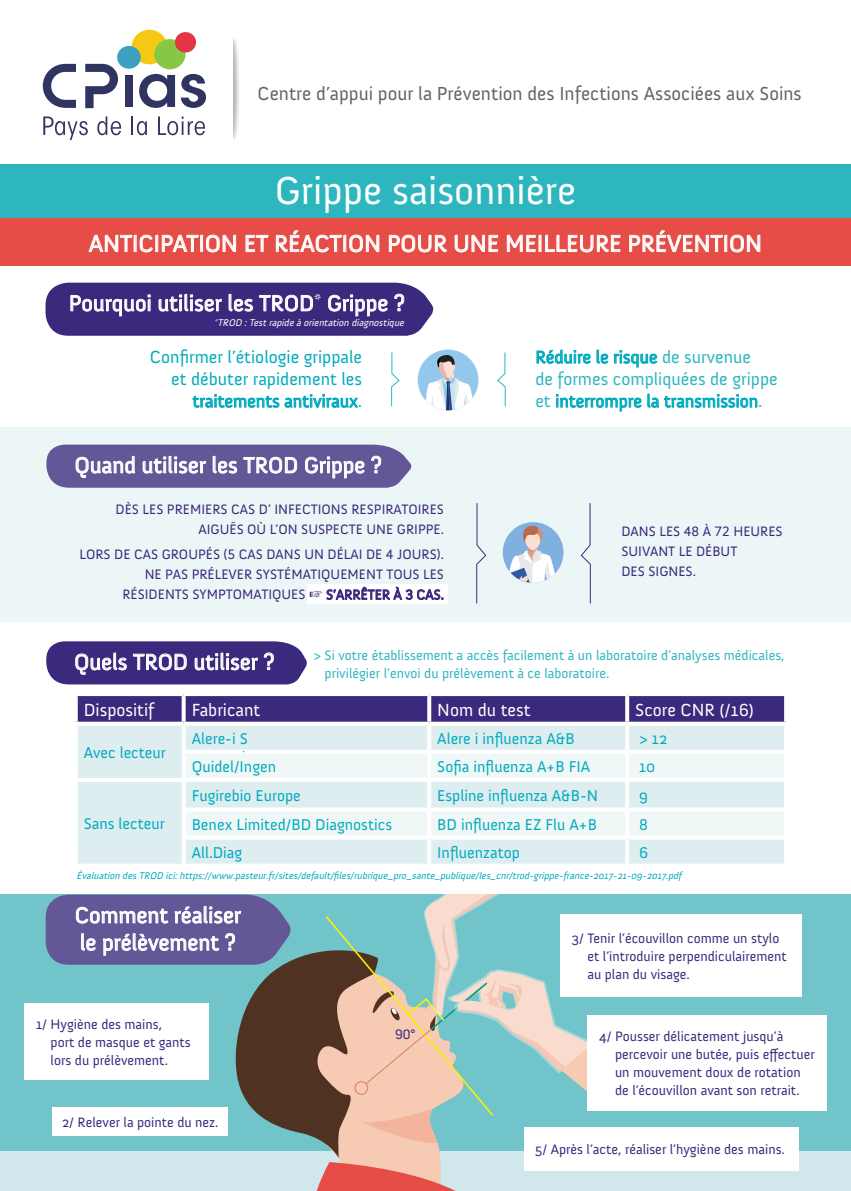
<style>
.page{position:relative;width:851px;height:1191px;background:#fff}
.page>*{position:absolute;margin:0;border:0;box-sizing:border-box;transform-origin:0 0}
.t1{font:40px "Anivers";color:#fff}
.t2{font:24px "Anivers";color:#fff}
.t3{font:22.8px/27.4px "Anivers";color:#fff}
.t4{font:19.2px "Anivers";color:#636363}
.t5{font:18px/22px "Anivers";color:#00abbd}
.t6{font:18px "Anivers";color:#fff}
.t7{font:16px "Anivers";color:#00abbd}
.t8{font:14px/18px "Anivers";color:#3b297d}
.t9{font:14px/18px "Anivers";color:#2db6be}
.t10{font:italic 10px "Anivers";color:#00abbd}
.t11{font:italic 10px "Anivers";color:#fff}
.s1{color:#2db6be}
</style>
<div class="page">
<div style="left:0;top:427px;width:850px;height:194px;background:#edf6f6"></div>
<div style="left:0;top:894px;width:850px;height:297px;background:#72c4cb"></div>
<div style="left:0;top:171px;width:850px;height:95px;background:#e64d46"></div>
<div style="left:0;top:164px;width:850px;height:53px;background:#2db6be"></div>
<div style="left:0;top:1151px;width:850px;height:40px;background:#d0e8eb"></div>
<div style="left:125px;top:75px;width:8px;height:32px;background:#303460"></div>
<svg style="left:139px;top:74px;width:36px;height:34px"></svg>
<svg style="left:181px;top:74px;width:25px;height:34px"></svg>
<svg style="left:85px;top:64px;width:33px;height:44px"></svg>
<svg style="left:43px;top:64px;width:33px;height:44px"></svg>
<div style="left:131px;top:30px;width:36px;height:34px;background:#f5c815;border-radius:50%"></div>
<div style="left:154px;top:39px;width:31px;height:30px;background:#86c844;border-radius:50%"></div>
<div style="left:175px;top:32px;width:21px;height:20px;background:#e33544;border-radius:50%"></div>
<div style="left:117px;top:46px;width:24px;height:23px;background:#3ca1bf;border-radius:50%"></div>
<svg style="left:43px;top:116px;width:45px;height:24px"></svg>
<svg style="left:97px;top:116px;width:24px;height:19px"></svg>
<svg style="left:132px;top:116px;width:15px;height:19px"></svg>
<svg style="left:158px;top:116px;width:47px;height:19px"></svg>
<img style="left:233px;top:38px;width:6px;height:101px">
<svg style="left:88px;top:234px;width:148px;height:19px"></svg>
<svg style="left:245px;top:234px;width:24px;height:18px"></svg>
<svg style="left:275px;top:230px;width:105px;height:23px"></svg>
<svg style="left:388px;top:234px;width:59px;height:19px"></svg>
<svg style="left:454px;top:234px;width:44px;height:19px"></svg>
<svg style="left:506px;top:234px;width:114px;height:19px"></svg>
<svg style="left:629px;top:230px;width:131px;height:23px"></svg>
<svg style="left:536px;top:349px;width:121px;height:19px"></svg>
<svg style="left:556px;top:394px;width:85px;height:18px"></svg>
<svg style="left:647px;top:393px;width:110px;height:15px"></svg>
<svg style="left:192px;top:394px;width:166px;height:14px"></svg>
<svg style="left:45px;top:283px;width:389px;height:53px;background:#52438c"></svg>
<svg style="left:46px;top:444px;width:366px;height:44px;background:#7a70a7"></svg>
<svg style="left:46px;top:641px;width:261px;height:43px;background:#56468f"></svg>
<svg style="left:417px;top:349px;width:61px;height:61px"></svg>
<svg style="left:422px;top:354px;width:54px;height:56px"></svg>
<svg style="left:391px;top:352px;width:9px;height:55px"></svg>
<svg style="left:497px;top:352px;width:9px;height:55px"></svg>
<div style="left:502px;top:522px;width:61px;height:61px;background:#7fb0df;border-radius:50%"></div>
<svg style="left:507px;top:525px;width:49px;height:58px"></svg>
<svg style="left:476px;top:503px;width:11px;height:101px"></svg>
<svg style="left:580px;top:503px;width:11px;height:101px"></svg>
<div style="left:78px;top:696px;width:706px;height:25px;background:#3b297d"></div>
<div style="left:78px;top:725px;width:706px;height:138px;background:#ddedf0"></div>
<svg style="left:186px;top:753px;width:598px;height:82px;fill:#f0f7f7"></svg>
<svg style="left:76px;top:696px;width:2px;height:25px"></svg>
<svg style="left:182px;top:696px;width:4px;height:25px"></svg>
<svg style="left:427px;top:696px;width:4px;height:25px"></svg>
<svg style="left:625px;top:696px;width:4px;height:25px"></svg>
<svg style="left:784px;top:696px;width:2px;height:25px"></svg>
<svg style="left:75px;top:721px;width:109px;height:3px"></svg>
<svg style="left:184px;top:721px;width:245px;height:1px"></svg>
<hr style="left:182px;top:725px;width:4px;height:24px;background:#fff">
<svg style="left:429px;top:721px;width:198px;height:3px"></svg>
<hr style="left:427px;top:725px;width:4px;height:24px;background:#fff">
<svg style="left:627px;top:721px;width:159px;height:3px"></svg>
<hr style="left:625px;top:725px;width:4px;height:24px;background:#fff">
<svg style="left:182px;top:749px;width:247px;height:4px"></svg>
<hr style="left:182px;top:753px;width:4px;height:25px;background:#fff">
<svg style="left:429px;top:749px;width:198px;height:4px"></svg>
<hr style="left:427px;top:753px;width:4px;height:25px;background:#fff">
<svg style="left:627px;top:749px;width:157px;height:4px"></svg>
<hr style="left:625px;top:753px;width:4px;height:25px;background:#fff">
<hr style="left:74px;top:778px;width:110px;height:4px;background:#fff">
<svg style="left:77px;top:863px;width:105px;height:1px"></svg>
<hr style="left:184px;top:778px;width:245px;height:4px;background:#fff">
<hr style="left:182px;top:782px;width:4px;height:25px;background:#fff">
<hr style="left:429px;top:778px;width:198px;height:4px;background:#fff">
<hr style="left:427px;top:782px;width:4px;height:25px;background:#fff">
<hr style="left:627px;top:778px;width:161px;height:4px;background:#fff">
<hr style="left:625px;top:782px;width:4px;height:25px;background:#fff">
<svg style="left:182px;top:807px;width:247px;height:4px"></svg>
<hr style="left:182px;top:811px;width:4px;height:24px;background:#fff">
<svg style="left:429px;top:807px;width:198px;height:4px"></svg>
<hr style="left:427px;top:811px;width:4px;height:24px;background:#fff">
<svg style="left:627px;top:807px;width:157px;height:4px"></svg>
<hr style="left:625px;top:811px;width:4px;height:24px;background:#fff">
<hr style="left:429px;top:835px;width:198px;height:4px;background:#fff">
<hr style="left:427px;top:839px;width:4px;height:24px;background:#fff">
<hr style="left:627px;top:835px;width:161px;height:4px;background:#fff">
<hr style="left:625px;top:839px;width:4px;height:24px;background:#fff">
<svg style="left:431px;top:863px;width:195px;height:1px"></svg>
<svg style="left:629px;top:863px;width:155px;height:1px"></svg>
<hr style="left:182px;top:835px;width:247px;height:4px;background:#fff">
<hr style="left:182px;top:839px;width:4px;height:24px;background:#fff">
<svg style="left:185px;top:863px;width:243px;height:1px"></svg>
<div style="left:560px;top:914px;width:242px;height:83px;background:#fff"></div>
<div style="left:25px;top:1003px;width:184px;height:77px;background:#fff"></div>
<div style="left:524px;top:1127px;width:274px;height:43px;background:#fff"></div>
<div style="left:587px;top:1015px;width:239px;height:95px;background:#fff"></div>
<svg style="left:46px;top:894px;width:549px;height:297px"></svg>
<div style="left:306px;top:585px;width:141px;height:19px;background:#fff"></div>
<svg style="left:326px;top:586px;width:118px;height:15px"></svg>
<h3 class="t4" style="left:257px;top:83px;width:545px">Centre d’appui pour la Prévention des Infections Associées aux Soins</h3>
<h1 class="t1" style="left:275px;top:168px;width:303px">Grippe saisonnière</h1>
<h2 class="t2" style="left:89px;top:230px;width:674px">ANTICIPATION ET RÉACTION POUR UNE MEILLEURE PRÉVENTION</h2>
<h3 class="t3" style="left:69px;top:290px;width:338px">Pourquoi utiliser les TROD<sup>*</sup> Grippe ?</h3>
<p class="t11" style="left:214px;top:317px;width:193px"><sup>*</sup>TROD :Testrapide à orientation diagnostique</p>
<p class="t5" style="left:150px;top:346px;width:214px;text-align:right">Confirmer l’étiologie grippale et débuter rapidement les traitements antiviraux.</p>
<h3 class="t3" style="left:74px;top:452px;width:309px">Quand utiliser les TROD Grippe ?</h3>
<p class="t8" style="left:115px;top:499px;width:330px;line-height:20px;text-align:right">DÈS LES PREMIERS CAS D’ INFECTIONS RESPIRATOIRES<br>AIGUËS OÙ L’ON SUSPECTE UNE GRIPPE.</p>
<p class="t8" style="left:79px;top:546px;width:366px">LORS DE CAS GROUPÉS (5 CAS DANS UN DÉLAI DE 4 JOURS).</p>
<p class="t8" style="left:145px;top:566px;width:301px">NE PAS PRÉLEVER SYSTÉMATIQUEMENT TOUS LES</p>
<p class="t8" style="left:122px;top:586px;width:185px">RÉSIDENTS SYMPTOMATIQUES</p>
<p class="t8" style="left:326px;top:586px;width:119px">S’ARRÊTER À 3 CAS.</p>
<p class="t5" style="left:535px;top:346px;width:244px">Réduire le risque <span class="s1">de survenue<br>de formes compliquées de grippe et</span> interrompre la transmission<span class="s1">.</span></p>
<p class="t8" style="left:621px;top:521px;width:163px;line-height:20px">DANS LES 48 À 72 HEURES<br>SUIVANT LE DÉBUT<br>DES SIGNES.</p>
<p class="t9" style="left:324px;top:646px;width:461px;text-indent:-11px">&gt; Si votre établissement a accès facilement à un laboratoire d’analyses médicales, privilégier l’envoi du prélèvement à ce laboratoire.</p>
<h3 class="t3" style="left:74px;top:648px;width:202px">Quels TROD utiliser ?</h3>
<p class="t6" style="left:84px;top:700px;width:72px">Dispositif</p>
<p class="t6" style="left:192px;top:700px;width:70px">Fabricant</p>
<p class="t6" style="left:437px;top:700px;width:95px">Nom du test</p>
<p class="t6" style="left:635px;top:700px;width:120px">Score CNR (/16)</p>
<p class="t7" style="left:84px;top:743px;width:84px">Avec lecteur</p>
<p class="t7" style="left:192px;top:729px;width:58px">Alere-i S</p>
<p class="t7" style="left:437px;top:729px;width:139px">Alere i influenza A&amp;B</p>
<p class="t7" style="left:639px;top:729px;width:30px">&gt; 12</p>
<p class="t7" style="left:192px;top:757px;width:86px">Quidel/Ingen</p>
<p class="t7" style="left:437px;top:757px;width:154px">Sofia influenza A+B FIA</p>
<p class="t7" style="left:639px;top:757px;width:18px">10</p>
<p class="t7" style="left:84px;top:814px;width:82px">Sans lecteur</p>
<p class="t7" style="left:192px;top:786px;width:111px">Fugirebio Europe</p>
<p class="t7" style="left:437px;top:786px;width:162px">Espline influenza A&amp;B-N</p>
<p class="t7" style="left:639px;top:786px;width:11px">9</p>
<p class="t7" style="left:192px;top:815px;width:202px">Benex Limited/BD Diagnostics</p>
<p class="t7" style="left:437px;top:815px;width:161px">BD influenza EZ Flu A+B</p>
<p class="t7" style="left:639px;top:815px;width:10px">8</p>
<p class="t7" style="left:192px;top:843px;width:52px">All.Diag</p>
<p class="t7" style="left:437px;top:843px;width:84px">Influenzatop</p>
<p class="t7" style="left:639px;top:843px;width:11px">6</p>
<p class="t10" style="left:77px;top:870px;width:606px">Évaluation desTROD ici:https://www.pasteur.fr/sites/default/files/rubrique_pro_sante_publique/les_cnr/trod-grippe-france-2017-21-09-2017.pdf</p>
<h3 class="t3" style="left:75px;top:902px;width:168px">Comment réaliser le prélèvement ?</h3>
<p class="t8" style="left:51px;top:1015px;width:142px;text-indent:-14px">1/ Hygiène des mains,<br>port de masque et gants lors du prélèvement.</p>
<p class="t8" style="left:62px;top:1113px;width:158px">2/ Relever la pointe du nez.</p>
<p class="t8" style="left:395px;top:1025px;width:22px">90°</p>
<p class="t8" style="left:587px;top:929px;width:201px;text-indent:-16px">3/ Tenir l’écouvillon comme un stylo et l’introduire perpendiculairement au plan du visage.</p>
<p class="t8" style="left:615px;top:1027px;width:201px;text-indent:-16px">4/ Pousser délicatement jusqu’à percevoir une butée, puis effectuer un mouvement doux de rotation de l’écouvillon avant son retrait.</p>
<p class="t8" style="left:535px;top:1140px;width:251px">5/ Après l’acte, réaliser l’hygiène des mains.</p>
</div>
